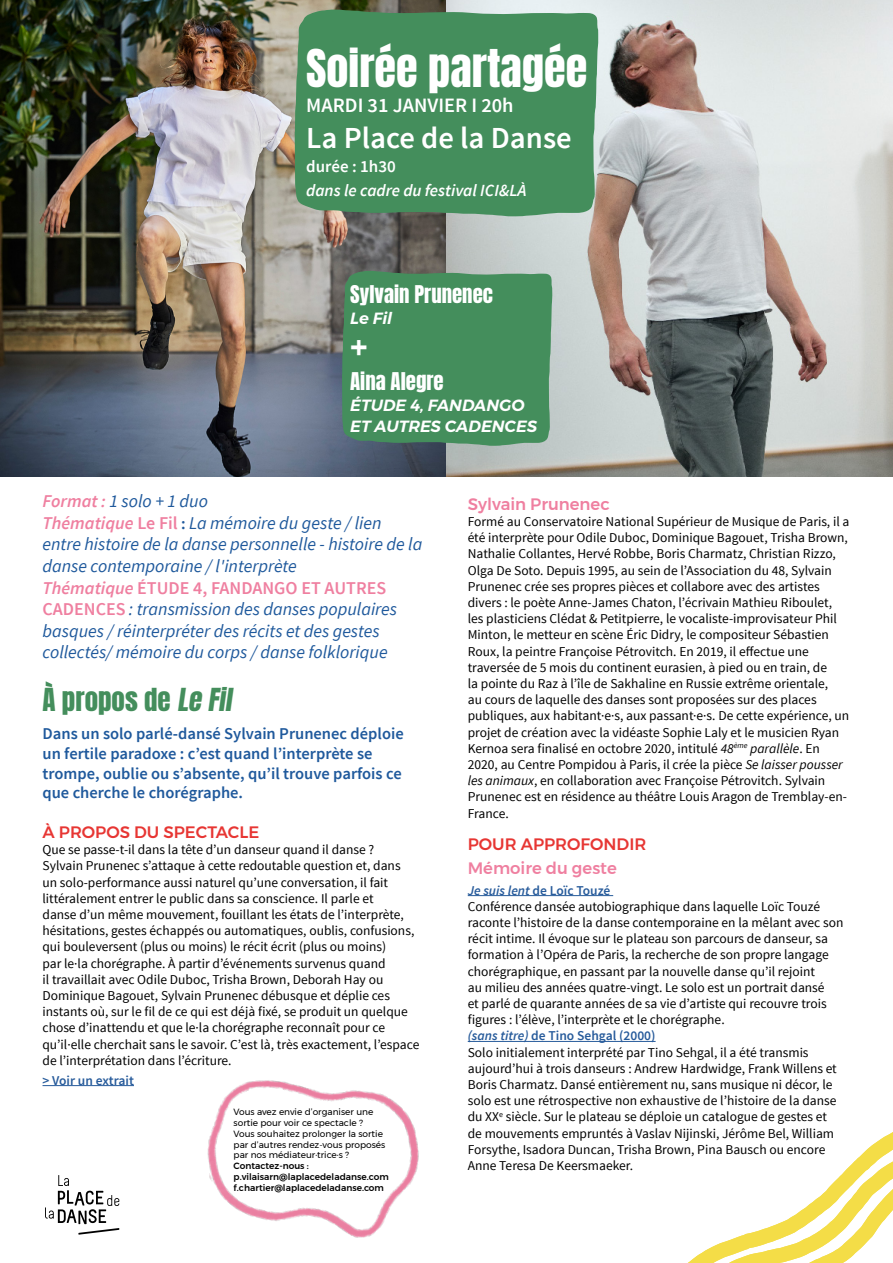
<style>
.page{position:relative;width:893px;height:1263px;background:#fff}
.page>*{position:absolute;margin:0;border:0;box-sizing:border-box;transform-origin:0 0}
.t1{font:44.25px "Anton";color:#fff}
.t2{font:600 34.65px "Montserrat";color:#fff}
.t3{font:600 30.6px "Source Sans Pro";color:#fff}
.t4{font:27px "Anton";color:#448e5c}
.t5{font:20.85px "Anton";color:#fff}
.t6{font:600 20.4px "Source Sans Pro";color:#fff}
.t7{font:italic 18px/21.6px "Source Sans Pro";color:#1f599c}
.t8{font:italic 600 16.95px "Source Sans Pro";color:#fff}
.t9{font:600 16.95px "Source Sans Pro";color:#fff}
.t10{font:600 16.5px/19.8px "Source Sans Pro";color:#1f599c}
.t11{font:500 16.5px "Montserrat";color:#e73633}
.t12{font:500 16.5px "Montserrat";color:#ef7fa0}
.t13{font:italic 600 16.2px/20.9px "Montserrat";color:#fff}
.t14{font:13.5px/16.2px "Source Sans Pro";color:#000}
.t15{font:600 13.5px "Source Sans Pro";color:#275b9b}
.t16{font:9px/10.8px "Montserrat";color:#000}
.t17{font:500 9px/10.8px "Montserrat";color:#000}
.s1{font-weight:600;color:#ef7fa0}
.s2{font-weight:600;font-style:normal;color:#ef7fa0}
.s3{font-weight:600;font-style:normal;font-size:16.5px}
.s4{font-style:italic}
.s5{font-weight:600;font-style:italic;color:#275b9b}
.s6{font-weight:600;color:#275b9b}
</style>
<div class="page">
<img style="left:0;top:0;width:893px;height:476px">
<svg style="left:45px;top:1175px;width:74px;height:59px"></svg>
<hr style="left:43px;top:1085px;width:91px;height:1px;background:#275b9b">
<svg style="left:688px;top:1132px;width:205px;height:131px"></svg>
<div style="left:295px;top:9px;width:303px;height:207px;background:#448e5c"></div>
<div style="left:342px;top:270px;width:210px;height:176px;background:#448e5c"></div>
<hr style="left:468px;top:895px;width:145px;height:1px;background:#275b9b">
<hr style="left:468px;top:1041px;width:188px;height:1px;background:#275b9b">
<img style="left:207px;top:1080px;width:212px;height:158px">
<h1 class="t1" style="left:306px;top:46px;width:283px">Soirée partagée</h1>
<h3 class="t6" style="left:306px;top:92px;width:209px">MARDI 31 JANVIER I 20h</h3>
<h3 class="t3" style="left:306px;top:119px;width:267px">La Place de la Danse</h3>
<p class="t9" style="left:306px;top:156px;width:91px">durée : 1h30</p>
<p class="t8" style="left:306px;top:180px;width:222px">dans le cadre du festival ICI&amp;LÀ</p>
<h3 class="t5" style="left:350px;top:284px;width:144px">Sylvain Prunenec</h3>
<p class="t13" style="left:350px;top:308px;width:44px">Le Fil</p>
<h2 class="t2" style="left:350px;top:319px;width:19px">+</h2>
<h3 class="t5" style="left:350px;top:371px;width:95px">Aina Alegre</h3>
<p class="t13" style="left:350px;top:395px;width:188px">ÉTUDE 4, FANDANGO<br>ET AUTRES CADENCES</p>
<p class="t7" style="left:43px;top:490px;width:381px"><span class="s1">Format :</span> 1 solo + 1 duo<br><span class="s1">Thématique</span> <span class="s2">Le Fil</span> <span class="s3">:</span> La mémoire du geste / lien entre histoire de la danse personnelle - histoire de la danse contemporaine / l'interprète<br><span class="s1">Thématique</span> <span class="s2">ÉTUDE 4, FANDANGO ET AUTRES CADENCES</span> : transmission des danses populaires basques / réinterpréter des récits et des gestes collectés/ mémoire du corps / danse folklorique</p>
<h3 class="t4" style="left:43px;top:685px;width:197px">À propos de Le Fil</h3>
<p class="t10" style="left:43px;top:724px;width:363px">Dans un solo parlé-dansé Sylvain Prunenec déploie un fertile paradoxe : c’est quand l’interprète se trompe, oublie ou s’absente, qu’il trouve parfois ce que cherche le chorégraphe.</p>
<p class="t11" style="left:43px;top:819px;width:218px">À PROPOS DU SPECTACLE</p>
<p class="t14" style="left:43px;top:842px;width:378px">Que se passe-t-il dans la tête d’un danseur quand il danse ?<br>Sylvain Prunenec s’attaque à cette redoutable question et, dans<br>un solo-performance aussi naturel qu’une conversation, il fait littéralement entrer le public dans sa conscience. Il parle et<br>danse d’un même mouvement, fouillant les états de l’interprète, hésitations, gestes échappés ou automatiques, oublis, confusions, qui bouleversent (plus ou moins) le récit écrit (plus ou moins)<br>par le·la chorégraphe. À partir d’événements survenus quand<br>il travaillait avec Odile Duboc, Trisha Brown, Deborah Hay ou Dominique Bagouet, Sylvain Prunenec débusque et déplie ces instants où, sur le fil de ce qui est déjà fixé, se produit un quelque chose d’inattendu et que le·la chorégraphe reconnaît pour ce qu’il·elle cherchait sans le savoir. C’est là, très exactement, l’espace de l’interprétation dans l’écriture.</p>
<p class="t15" style="left:43px;top:1071px;width:93px">&gt; Voir un extrait</p>
<p class="t16" style="left:234px;top:1106px;width:153px">Vous avez envie d’organiser une sortie pour voir ce spectacle ?<br>Vous souhaitez prolonger la sortie par d’autres rendez-vous proposés par nos médiateur·trice·s ?</p>
<p class="t17" style="left:234px;top:1160px;width:157px">Contactez-nous : p.vilaisarn@laplacedeladanse.com f.chartier@laplacedeladanse.com</p>
<p class="t12" style="left:468px;top:491px;width:143px">Sylvain Prunenec</p>
<p class="t14" style="left:468px;top:513px;width:383px">Formé au Conservatoire National Supérieur de Musique de Paris, il a été interprète pour Odile Duboc, Dominique Bagouet, Trisha Brown, Nathalie Collantes, Hervé Robbe, Boris Charmatz, Christian Rizzo, Olga De Soto. Depuis 1995, au sein de l’Association du 48, Sylvain Prunenec crée ses propres pièces et collabore avec des artistes divers : le poète Anne-James Chaton, l’écrivain Mathieu Riboulet, les plasticiens Clédat &amp; Petitpierre, le vocaliste-improvisateur Phil Minton, le metteur en scène Éric Didry, le compositeur Sébastien Roux, la peintre Françoise Pétrovitch. En 2019, il effectue une traversée de 5 mois du continent eurasien, à pied ou en train, de<br>la pointe du Raz à l’île de Sakhaline en Russie extrême orientale,<br>au cours de laquelle des danses sont proposées sur des places publiques, aux habitant·e·s, aux passant·e·s. De cette expérience, un projet de création avec la vidéaste Sophie Laly et le musicien Ryan Kernoa sera finalisé en octobre 2020, intitulé <span class="s4">48</span><sup>ème</sup> <span class="s4">parallèle</span>. En 2020, au Centre Pompidou à Paris, il crée la pièce <span class="s4">Se laisser pousser les animaux</span>, en collaboration avec Françoise Pétrovitch. Sylvain Prunenec est en résidence au théâtre Louis Aragon de Tremblay-en-France.</p>
<p class="t11" style="left:468px;top:831px;width:180px">POUR APPROFONDIR</p>
<p class="t12" style="left:468px;top:855px;width:151px">Mémoire du geste</p>
<p class="t14" style="left:468px;top:882px;width:377px"><span class="s5">Je suis lent</span> <span class="s6">de Loïc Touzé<br></span>Conférence dansée autobiographique dans laquelle Loïc Touzé raconte l’histoire de la danse contemporaine en la mêlant avec son récit intime. Il évoque sur le plateau son parcours de danseur, sa formation à l’Opéra de Paris, la recherche de son propre langage chorégraphique, en passant par la nouvelle danse qu’il rejoint<br>au milieu des années quatre-vingt. Le solo est un portrait dansé<br>et parlé de quarante années de sa vie d’artiste qui recouvre trois figures : l’élève, l’interprète et le chorégraphe.<br><span class="s5">(sans titre)</span> <span class="s6">de Tino Sehgal (2000)<br></span>Solo initialement interprété par Tino Sehgal, il a été transmis aujourd’hui à trois danseurs : Andrew Hardwidge, Frank Willens et Boris Charmatz. Dansé entièrement nu, sans musique ni décor, le solo est une rétrospective non exhaustive de l’histoire de la danse du XX<sup>e</sup> siècle. Sur le plateau se déploie un catalogue de gestes et de mouvements empruntés à Vaslav Nijinski, Jérôme Bel, William Forsythe, Isadora Duncan, Trisha Brown, Pina Bausch ou encore Anne Teresa De Keersmaeker.</p>
</div>
